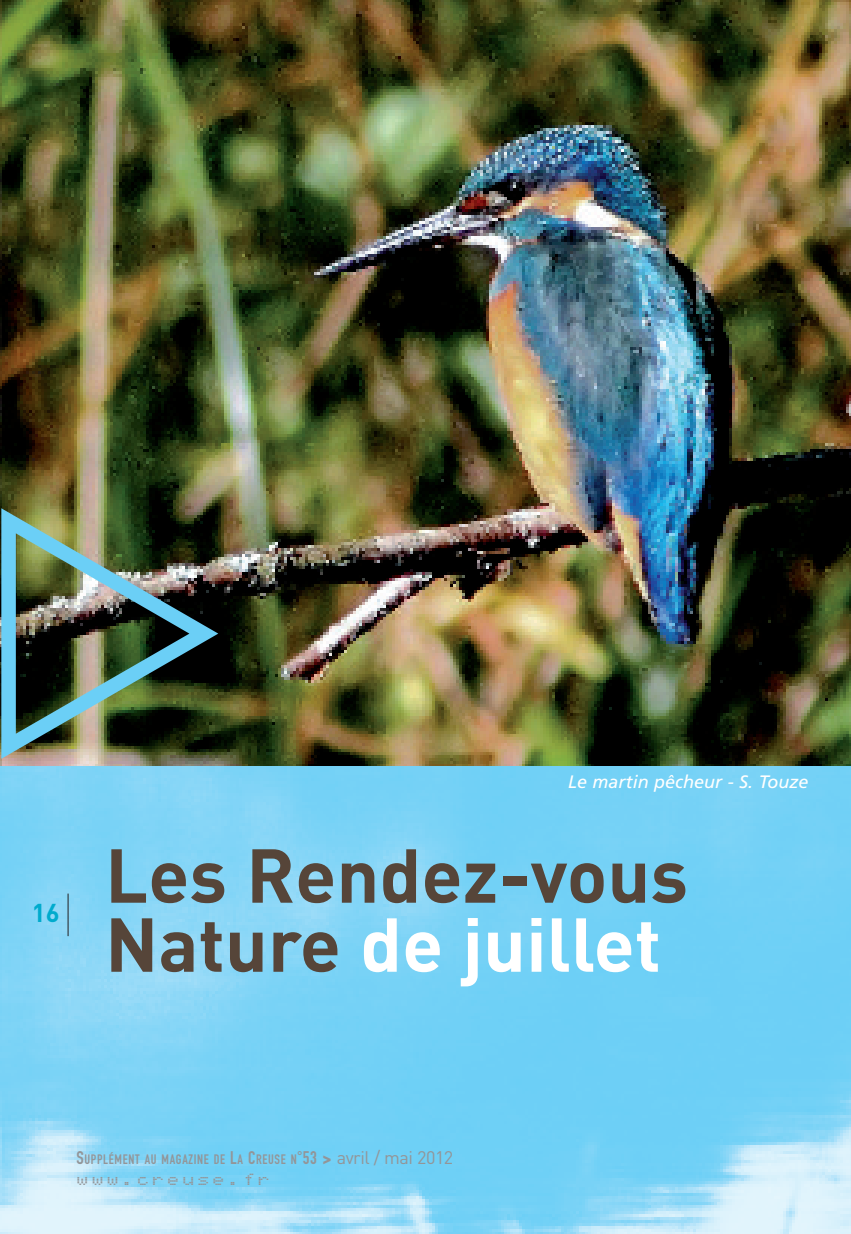
<style>
.page{position:relative;width:851px;height:1234px;background:#fff}
.page>*{position:absolute;margin:0;border:0;box-sizing:border-box;transform-origin:0 0}
.t1{font:700 75px/69px "DIN";color:#564539}
.t2{font:700 25.5px "DIN";color:#00abcd}
.t3{font:italic 18px "Frutiger LT";color:#fff}
.t4{font:18px "Bubbledot ICG Fine Pos";letter-spacing:.165em;color:#939598;scale:1.17 1}
.t5{font:13.5px "DIN Engschrift";letter-spacing:.05em;color:#939598}
.s1{color:#fff}
.s2{font-size:18px}
.s3{font-family:"DIN";font-weight:700;font-size:18px}
.s4{font-family:"DIN";font-size:18px}
</style>
<div class="page">
<hr style="left:850px;top:0;width:1px;height:1233px;background:#e2f4fc">
<img style="left:850px;top:0;width:1px;height:298px">
<img style="left:0;top:765px;width:850px;height:468px">
<img style="left:0;top:0;width:850px;height:765px">
<hr style="left:68px;top:893px;width:1px;height:42px;background:#231f20">
<img style="left:1px;top:508px;width:217px;height:250px">
<h2 class="t2" style="left:32px;top:897px;width:29px">16</h2>
<h3 class="t3" style="left:568px;top:774px;width:242px">Le martin pêcheur - S. Touze</h3>
<h1 class="t1" style="left:105px;top:838px;width:584px">Les Rendez-vous<br>Nature <span class="s1">de juillet</span></h1>
<p class="t5" style="left:77px;top:1154px;width:378px"><span class="s2">S</span>UPPLÉMENT AU MAGAZINE DE <span class="s2">L</span>A <span class="s2">C</span>REUSE N<span class="s2">°53</span> <span class="s3">&gt;</span> <span class="s4">avril / mai 2012</span></p>
<h3 class="t4" style="left:77px;top:1167px;width:166px">www.creuse.fr</h3>
</div>
